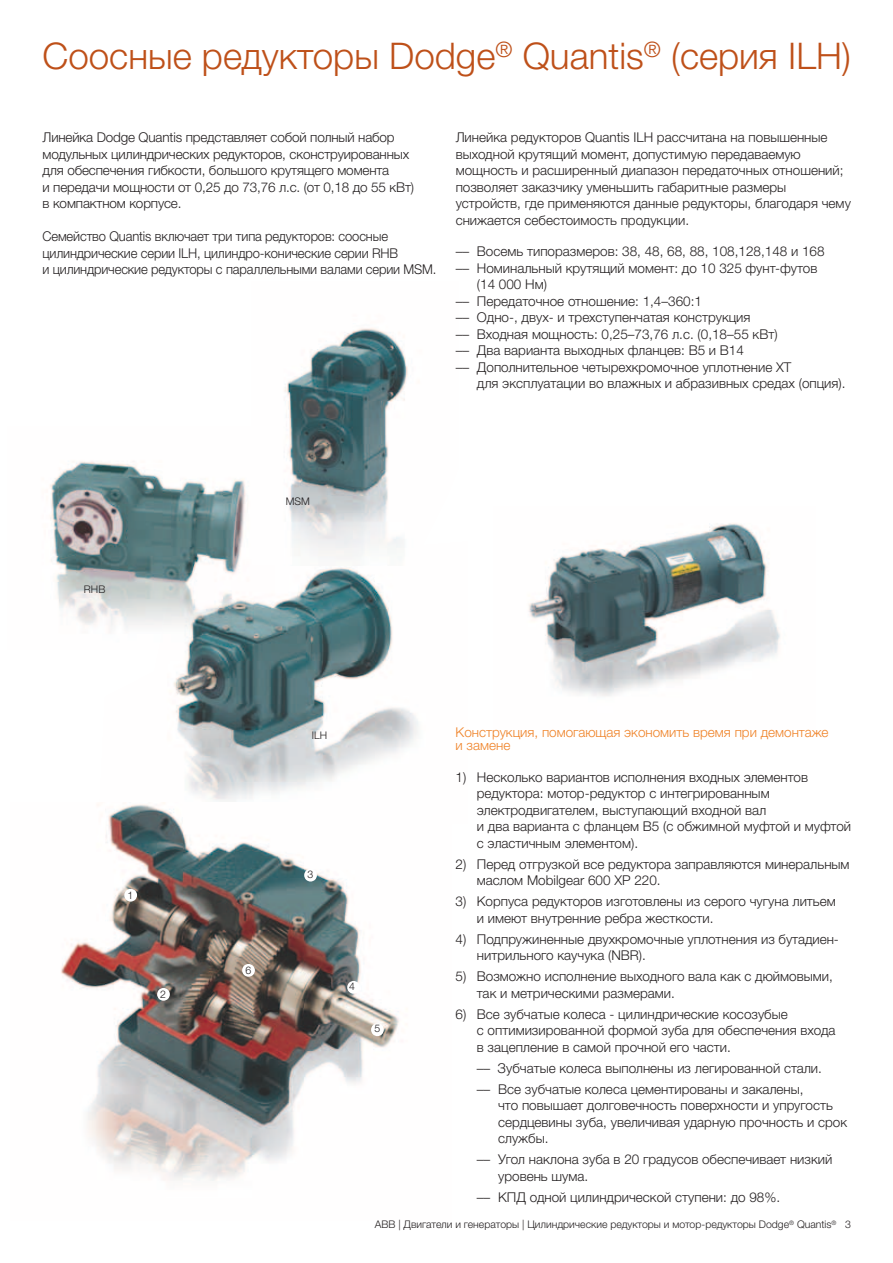
<style>
.page{position:relative;width:893px;height:1263px;background:#fff}
.page>*{position:absolute;margin:0;border:0;box-sizing:border-box;transform-origin:0 0}
.t1{font:300 36.75px "Helvetica Neue LTW1 G";color:#be5019}
.t2{font:300 13.5px/16.5px "Helvetica Neue LTW1 G";color:#231f20}
.t3{font:300 13.5px/16.5px "Helvetica Neue LTW1 G";color:#231f20;scale:.96 1}
.t4{font:300 13.5px/13.5px "Helvetica Neue LTW1 G";color:#ef8227}
.t5{font:300 10.5px "Helvetica Neue LTW1 G";color:#231f20}
</style>
<div class="page">
<img style="left:163px;top:567px;width:255px;height:236px">
<img style="left:50px;top:461px;width:224px;height:188px">
<img style="left:251px;top:328px;width:157px;height:238px">
<img style="left:529px;top:523px;width:251px;height:173px">
<img style="left:61px;top:803px;width:338px;height:378px">
<svg style="left:124px;top:889px;width:13px;height:12px"></svg>
<svg style="left:371px;top:1023px;width:13px;height:13px"></svg>
<svg style="left:242px;top:964px;width:13px;height:13px"></svg>
<svg style="left:157px;top:988px;width:13px;height:13px"></svg>
<svg style="left:304px;top:869px;width:13px;height:12px"></svg>
<svg style="left:347px;top:981px;width:13px;height:13px"></svg>
<h1 class="t1" style="left:43px;top:33px;width:810px">Соосные редукторы Dodge<sup>®</sup> Quantis<sup>®</sup> (серия ILH)</h1>
<p class="t2" style="left:43px;top:129px;width:373px">Линейка Dodge Quantis представляет собой полный набор модульных цилиндрических редукторов, сконструированных для обеспечения гибкости, большого крутящего момента<br>и передачи мощности от 0,25 до 73,76 л.с. (от 0,18 до 55 кВт) в компактном корпусе.</p>
<p class="t3" style="left:43px;top:228px;width:412px">Семейство Quantis включает три типа редукторов: соосные цилиндрические серии ILH, цилиндро-конические серии RHB<br>и цилиндрические редукторы с параллельными валами серии MSM.</p>
<p class="t2" style="left:456px;top:129px;width:397px">Линейка редукторов Quantis ILH рассчитана на повышенные выходной крутящий момент, допустимую передаваемую мощность и расширенный диапазон передаточных отношений; позволяет заказчику уменьшить габаритные размеры устройств, где применяются данные редукторы, благодаря чему снижается себестоимость продукции.</p>
<p class="t2" style="left:456px;top:243px;width:370px">–– Восемь типоразмеров: 38, 48, 68, 88, 108,128,148 и 168</p>
<p class="t2" style="left:456px;top:260px;width:363px">–– Номинальный крутящий момент: до 10 325 фунт-футов</p>
<p class="t2" style="left:477px;top:276px;width:72px">(14 000 Нм)</p>
<p class="t2" style="left:456px;top:293px;width:248px">–– Передаточное отношение: 1,4–360:1</p>
<p class="t2" style="left:456px;top:309px;width:296px">–– Одно-, двух- и трехступенчатая конструкция</p>
<p class="t2" style="left:456px;top:326px;width:323px">–– Входная мощность: 0,25–73,76 л.с. (0,18–55 кВт)</p>
<p class="t2" style="left:456px;top:342px;width:290px">–– Два варианта выходных фланцев: B5 и B14</p>
<p class="t2" style="left:456px;top:359px;width:337px">–– Дополнительное четырехкромочное уплотнение XT</p>
<p class="t2" style="left:477px;top:375px;width:370px">для эксплуатации во влажных и абразивных средах (опция).</p>
<p class="t5" style="left:84px;top:582px;width:23px">RHB</p>
<p class="t5" style="left:286px;top:495px;width:26px">MSM</p>
<p class="t5" style="left:128px;top:888px;width:7px">1</p>
<p class="t5" style="left:160px;top:987px;width:7px">2</p>
<p class="t5" style="left:245px;top:963px;width:7px">6</p>
<p class="t5" style="left:312px;top:728px;width:17px">ILH</p>
<p class="t5" style="left:308px;top:868px;width:7px">3</p>
<p class="t5" style="left:349px;top:980px;width:7px">4</p>
<p class="t5" style="left:374px;top:1022px;width:7px">5</p>
<p class="t4" style="left:456px;top:725px;width:374px">Конструкция, помогающая экономить время при демонтаже и замене</p>
<p class="t2" style="left:477px;top:769px;width:376px;text-indent:-21px">1) Несколько вариантов исполнения входных элементов редуктора: мотор-редуктор с интегрированным электродвигателем, выступающий входной вал<br>и два варианта с фланцем B5 (c обжимной муфтой и муфтой с эластичным элементом).</p>
<p class="t2" style="left:477px;top:856px;width:374px;text-indent:-21px">2) Перед отгрузкой все редуктора заправляются минеральным маслом Mobilgear 600 XP 220.</p>
<p class="t2" style="left:477px;top:893px;width:360px;text-indent:-21px">3) Корпуса редукторов изготовлены из серого чугуна литьем и имеют внутренние ребра жесткости.</p>
<p class="t2" style="left:477px;top:931px;width:364px;text-indent:-21px">4) Подпружиненные двухкромочные уплотнения из бутадиен&shy;нитрильного каучука (NBR).</p>
<p class="t2" style="left:477px;top:968px;width:357px;text-indent:-21px">5) Возможно исполнение выходного вала как с дюймовыми, так и метрическими размерами.</p>
<p class="t2" style="left:477px;top:1006px;width:360px;text-indent:-21px">6) Все зубчатые колеса - цилиндрические косозубые<br>с оптимизированной формой зуба для обеспечения входа в зацепление в самой прочной его части.</p>
<p class="t2" style="left:477px;top:1057px;width:347px;line-height:21px">–– Зубчатые колеса выполнены из легированной стали. –– Все зубчатые колеса цементированы и закалены,</p>
<p class="t2" style="left:498px;top:1097px;width:351px">что повышает долговечность поверхности и упругость сердцевины зуба, увеличивая ударную прочность и срок службы.</p>
<p class="t2" style="left:498px;top:1151px;width:336px;text-indent:-21px">–– Угол наклона зуба в 20 градусов обеспечивает низкий уровень шума.</p>
<p class="t2" style="left:477px;top:1189px;width:305px">–– КПД одной цилиндрической ступени: до 98%.</p>
<p class="t5" style="left:375px;top:1218px;width:478px">ABB | Двигатели и генераторы | Цилиндрические редукторы и мотор-редукторы Dodge<sup>®</sup> Quantis<sup>®</sup> 3</p>
</div>
